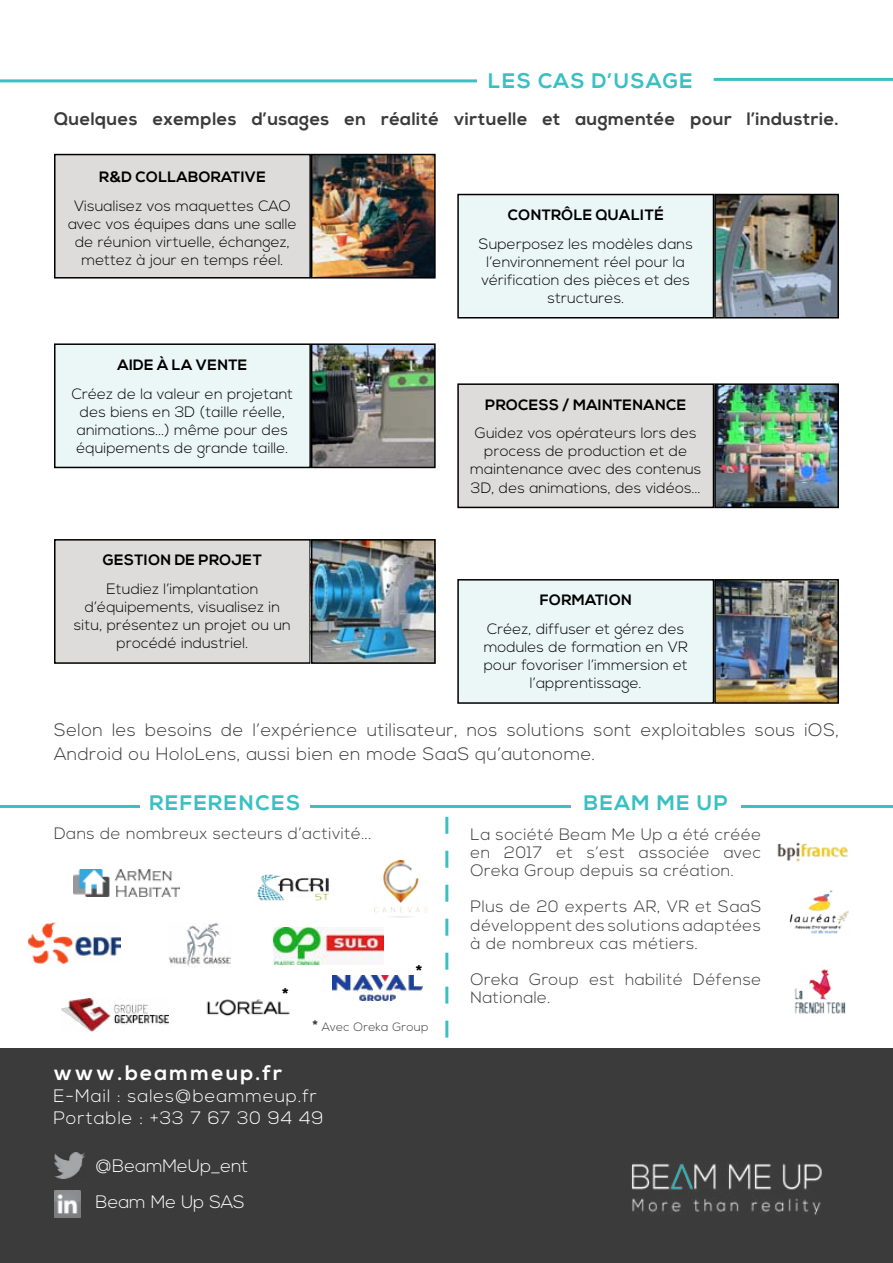
<style>
.page{position:relative;width:893px;height:1263px;background:#fff}
.page>*{position:absolute;margin:0;border:0;box-sizing:border-box;transform-origin:0 0}
.t1{font:700 21px "Nexa";letter-spacing:.07em;color:#39c0c3}
.t2{font:700 21px "Nexa";letter-spacing:.1em;color:#fff}
.t3{font:300 18px/24px "Nexa";letter-spacing:.025em;color:#3c3b3b}
.t4{font:700 18px "Nexa";letter-spacing:.025em;color:#3c3b3b}
.t5{font:300 18px/21.6px "Nexa";letter-spacing:.05em;color:#fff}
.t6{font:300 18px/36px "Nexa";color:#fff}
.t7{font:700 18px "Nexa";color:#000}
.t8{font:300 16.5px/18px "Nexa";letter-spacing:.03em;color:#3c3b3b;text-align:justify}
.t9{font:300 15px/18px "Nexa";letter-spacing:.01em;color:#000;text-align:center}
.t10{font:700 15px "Nexa";letter-spacing:.02em;color:#000}
.t11{font:300 12px "Nexa";letter-spacing:.025em;color:#3c3b3b}
.s1{font-weight:700}
.s2{font-family:"Calibri";font-weight:700;font-size:16.5px}
.s3{font-weight:700;font-size:15px}
</style>
<div class="page">
<img style="left:206px;top:999px;width:84px;height:17px">
<div style="left:0;top:1049px;width:893px;height:214px;background:#3c3b3b"></div>
<img style="left:631px;top:1163px;width:191px;height:52px">
<img style="left:54px;top:1191px;width:27px;height:26px">
<img style="left:54px;top:1152px;width:31px;height:26px">
<hr style="left:714px;top:78px;width:179px;height:3px;background:#39c0c3">
<hr style="left:0;top:79px;width:477px;height:3px;background:#39c0c3">
<div style="left:55px;top:155px;width:255px;height:123px;background:#dedcdb"></div>
<div style="left:54px;top:154px;width:257px;height:125px;border:2px solid #000"></div>
<div style="left:458px;top:194px;width:255px;height:124px;background:#ebf6f6"></div>
<div style="left:457px;top:194px;width:257px;height:124px;border:2px solid #000"></div>
<div style="left:55px;top:344px;width:255px;height:123px;background:#ebf6f6"></div>
<div style="left:54px;top:343px;width:257px;height:125px;border:2px solid #000"></div>
<div style="left:458px;top:384px;width:255px;height:123px;background:#dedcdb"></div>
<div style="left:457px;top:383px;width:257px;height:125px;border:2px solid #000"></div>
<div style="left:55px;top:540px;width:255px;height:123px;background:#dedcdb"></div>
<div style="left:54px;top:539px;width:257px;height:125px;border:2px solid #000"></div>
<div style="left:458px;top:580px;width:255px;height:123px;background:#ebf6f6"></div>
<div style="left:457px;top:579px;width:257px;height:125px;border:2px solid #000"></div>
<hr style="left:0;top:805px;width:893px;height:3px;background:#39c0c3">
<div style="left:140px;top:794px;width:169px;height:21px;background:#fff"></div>
<div style="left:571px;top:794px;width:169px;height:21px;background:#fff"></div>
<svg style="left:445px;top:817px;width:3px;height:220px"></svg>
<img style="left:314px;top:542px;width:119px;height:119px">
<img style="left:314px;top:157px;width:119px;height:119px">
<div style="left:311px;top:154px;width:125px;height:125px;border:2px solid #000"></div>
<img style="left:314px;top:346px;width:119px;height:119px">
<div style="left:311px;top:343px;width:125px;height:125px;border:2px solid #000"></div>
<div style="left:311px;top:539px;width:125px;height:125px;border:2px solid #000"></div>
<img style="left:717px;top:582px;width:119px;height:119px">
<div style="left:714px;top:579px;width:125px;height:125px;border:2px solid #000"></div>
<img style="left:717px;top:386px;width:119px;height:119px">
<div style="left:714px;top:383px;width:125px;height:125px;border:2px solid #000"></div>
<img style="left:717px;top:197px;width:119px;height:118px">
<div style="left:714px;top:194px;width:125px;height:124px;border:2px solid #000"></div>
<img style="left:333px;top:975px;width:89px;height:26px">
<img style="left:169px;top:923px;width:62px;height:43px">
<img style="left:374px;top:860px;width:54px;height:58px">
<img style="left:257px;top:874px;width:72px;height:27px">
<img style="left:777px;top:842px;width:71px;height:20px">
<img style="left:794px;top:969px;width:52px;height:45px">
<img style="left:789px;top:890px;width:60px;height:44px">
<img style="left:28px;top:923px;width:92px;height:40px">
<img style="left:61px;top:999px;width:108px;height:33px">
<img style="left:74px;top:869px;width:105px;height:28px">
<img style="left:274px;top:927px;width:109px;height:38px">
<h1 class="t1" style="left:488px;top:69px;width:206px">LES CAS D’USAGE</h1>
<p class="t4" style="left:54px;top:108px;width:786px">Quelques exemples d’usages en réalité virtuelle et augmentée pour l’industrie.</p>
<p class="t9" style="left:74px;top:163px;width:218px;line-height:28.8px"><span class="s1">R</span><span class="s2">&amp;</span><span class="s1">D COLLABORATIVE<br></span>Visualisez vos maquettes CAO</p>
<p class="t9" style="left:68px;top:215px;width:230px">avec vos équipes dans une salle de réunion virtuelle, échangez, mettez à jour en temps réel.</p>
<p class="t10" style="left:508px;top:206px;width:157px">CONTRÔLE QUALITé</p>
<p class="t9" style="left:479px;top:235px;width:216px">Superposez les modèles dans l’environnement réel pour la vérification des pièces et des structures.</p>
<p class="t10" style="left:118px;top:356px;width:131px">AIDE à LA VENTE</p>
<p class="t9" style="left:72px;top:385px;width:223px">Créez de la valeur en projetant des biens en 3D (taille réelle, animations...) même pour des équipements de grande taille.</p>
<p class="t10" style="left:485px;top:396px;width:202px">PROCESS / MAINTENANCE</p>
<p class="t9" style="left:470px;top:425px;width:233px">Guidez vos opérateurs lors des process de production et de maintenance avec des contenus<br>3D, des animations, des vidéos...</p>
<p class="t10" style="left:103px;top:551px;width:161px">GESTION DE PROJET</p>
<p class="t9" style="left:74px;top:581px;width:218px">Etudiez l’implantation d’équipements, visualisez in situ, présentez un projet ou un procédé industriel.</p>
<p class="t10" style="left:540px;top:591px;width:94px">FORMATION</p>
<p class="t9" style="left:484px;top:621px;width:206px">Créez, diffuser et gérez des modules de formation en VR pour fovoriser l’immersion et l’apprentissage.</p>
<p class="t3" style="left:54px;top:719px;width:786px">Selon les besoins de l’expérience utilisateur, nos solutions sont exploitables sous iOS,<br>Android ou HoloLens, aussi bien en mode SaaS qu’autonome.</p>
<h1 class="t1" style="left:150px;top:791px;width:152px">REFERENCES</h1>
<h1 class="t1" style="left:584px;top:791px;width:146px">BEAM ME UP</h1>
<p class="t8" style="left:54px;top:825px;width:319px">Dans de nombreux secteurs d’activité...</p>
<p class="t7" style="left:283px;top:984px;width:8px">*</p>
<p class="t7" style="left:416px;top:961px;width:8px">*</p>
<p class="t11" style="left:313px;top:1020px;width:117px"><span class="s3">*</span> Avec Oreka Group</p>
<h1 class="t2" style="left:54px;top:1061px;width:230px">www.beammeup.fr</h1>
<p class="t5" style="left:54px;top:1086px;width:271px">E-Mail : sales@beammeup.fr<br>Portable : +33 7 67 30 94 49</p>
<p class="t6" style="left:96px;top:1149px;width:154px">@BeamMeUp_ent<br>Beam Me Up SAS</p>
<p class="t8" style="left:470px;top:826px;width:292px">La société Beam Me Up a été créée en 2017 et s’est associée avec Oreka Group depuis sa création.</p>
<p class="t8" style="left:470px;top:898px;width:292px">Plus de 20 experts AR, VR et SaaS développent des solutions adaptées à de nombreux cas métiers.</p>
<p class="t8" style="left:470px;top:970px;width:292px">Oreka Group est habilité Défense<br>Nationale.</p>
</div>
